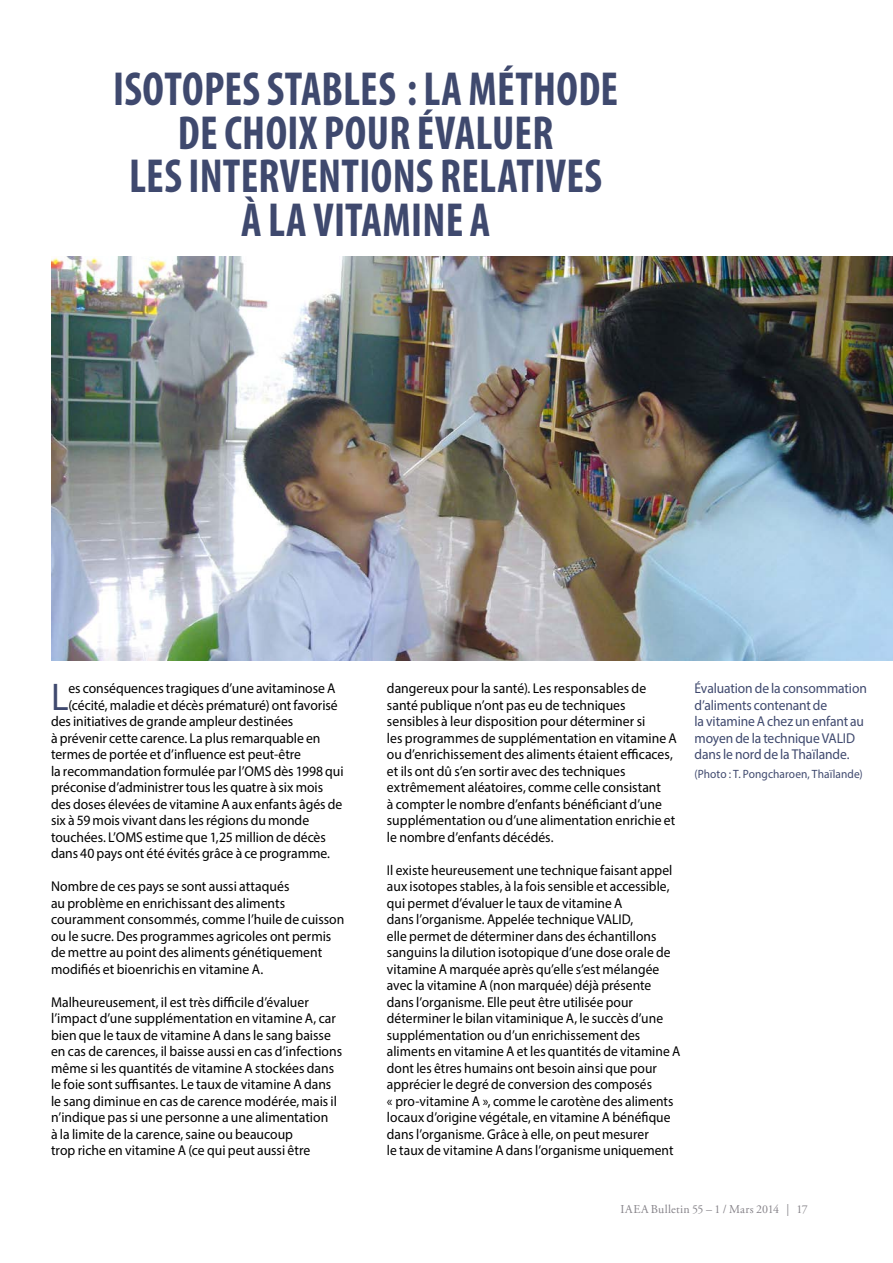
<style>
.page{position:relative;width:893px;height:1263px;background:#fff}
.page>*{position:absolute;margin:0;border:0;box-sizing:border-box;transform-origin:0 0}
.t1{font:700 condensed 48px/43.5px "Myriad Pro";letter-spacing:.005em;color:#3f496e;text-align:center;scale:.93 1}
.t2{font:38.7px "Myriad Pro";color:#3f496e;scale:.96 1}
.t3{font:14.25px/16.5px "Myriad Pro";color:#000;scale:.96 1}
.t4{font:14.25px/16.5px "Myriad Pro";color:#000;scale:.95 1}
.t5{font:14.25px/16.5px "Myriad Pro";letter-spacing:-.01em;color:#3f496e;scale:.95 1}
.t6{font:12px "Myriad Pro";letter-spacing:.005em;color:#3f496e;scale:.95 1}
.t7{font:12px "Adobe Garamond Pro";letter-spacing:.02em;color:#858288}
</style>
<div class="page">
<img style="left:51px;top:256px;width:842px;height:404px">
<h1 class="t1" style="left:113px;top:66px;width:544px">ISOTOPES STABLES : LA MÉTHODE<br>DE CHOIX POUR ÉVALUER<br>LES INTERVENTIONS RELATIVES<br>À LA VITAMINE A</h1>
<h2 class="t2" style="left:51px;top:673px;width:20px">L</h2>
<p class="t3" style="left:68px;top:680px;width:280px">es conséquences tragiques d’une avitaminose A</p>
<p class="t3" style="left:68px;top:696px;width:282px">(cécité, maladie et décès prématuré) ont favorisé</p>
<p class="t3" style="left:51px;top:713px;width:254px">des initiatives de grande ampleur destinées</p>
<p class="t3" style="left:51px;top:729px;width:282px">à prévenir cette carence. La plus remarquable en</p>
<p class="t3" style="left:51px;top:746px;width:262px">termes de portée et d’influence est peut-être</p>
<p class="t3" style="left:51px;top:762px;width:306px">la recommandation formulée par l’OMS dès 1998 qui</p>
<p class="t3" style="left:51px;top:779px;width:285px">préconise d’administrer tous les quatre à six mois</p>
<p class="t3" style="left:51px;top:795px;width:305px">des doses élevées de vitamine A aux enfants âgés de</p>
<p class="t3" style="left:51px;top:812px;width:270px">six à 59 mois vivant dans les régions du monde</p>
<p class="t3" style="left:51px;top:828px;width:288px">touchées. L’OMS estime que 1,25 million de décès</p>
<p class="t3" style="left:51px;top:845px;width:292px">dans 40 pays ont été évités grâce à ce programme.</p>
<p class="t3" style="left:51px;top:878px;width:307px">Nombre de ces pays se sont aussi attaqués<br>au problème en enrichissant des aliments couramment consommés, comme l’huile de cuisson ou le sucre. Des programmes agricoles ont permis de mettre au point des aliments génétiquement modifiés et bioenrichis en vitamine A.</p>
<p class="t3" style="left:51px;top:993px;width:305px">Malheureusement, il est très difficile d’évaluer l’impact d’une supplémentation en vitamine A, car bien que le taux de vitamine A dans le sang baisse en cas de carences, il baisse aussi en cas d’infections même si les quantités de vitamine A stockées dans le foie sont suffisantes. Le taux de vitamine A dans le sang diminue en cas de carence modérée, mais il n’indique pas si une personne a une alimentation<br>à la limite de la carence, saine ou beaucoup<br>trop riche en vitamine A (ce qui peut aussi être</p>
<p class="t3" style="left:387px;top:680px;width:304px">dangereux pour la santé). Les responsables de santé publique n’ont pas eu de techniques sensibles à leur disposition pour déterminer si<br>les programmes de supplémentation en vitamine A ou d’enrichissement des aliments étaient efficaces, et ils ont dû s’en sortir avec des techniques extrêmement aléatoires, comme celle consistant<br>à compter le nombre d’enfants bénéficiant d’une supplémentation ou d’une alimentation enrichie et le nombre d’enfants décédés.</p>
<p class="t4" style="left:387px;top:861px;width:310px">Il existe heureusement une technique faisant appel aux isotopes stables, à la fois sensible et accessible, qui permet d’évaluer le taux de vitamine A<br>dans l’organisme. Appelée technique VALID,<br>elle permet de déterminer dans des échantillons sanguins la dilution isotopique d’une dose orale de vitamine A marquée après qu’elle s’est mélangée avec la vitamine A (non marquée) déjà présente dans l’organisme. Elle peut être utilisée pour déterminer le bilan vitaminique A, le succès d’une supplémentation ou d’un enrichissement des aliments en vitamine A et les quantités de vitamine A dont les êtres humains ont besoin ainsi que pour apprécier le degré de conversion des composés<br>« pro-vitamine A », comme le carotène des aliments locaux d’origine végétale, en vitamine A bénéfique dans l’organisme. Grâce à elle, on peut mesurer<br>le taux de vitamine A dans l’organisme uniquement</p>
<p class="t5" style="left:694px;top:680px;width:183px">Évaluation de la consommation d’aliments contenant de<br>la vitamine A chez un enfant au moyen de la technique VALID dans le nord de la Thaïlande.</p>
<p class="t6" style="left:694px;top:767px;width:179px">(Photo : T. Pongcharoen, Thaïlande)</p>
<p class="t7" style="left:621px;top:1201px;width:189px">IAEA Bulletin 55 – 1 / Mars 2014 | 17</p>
</div>
